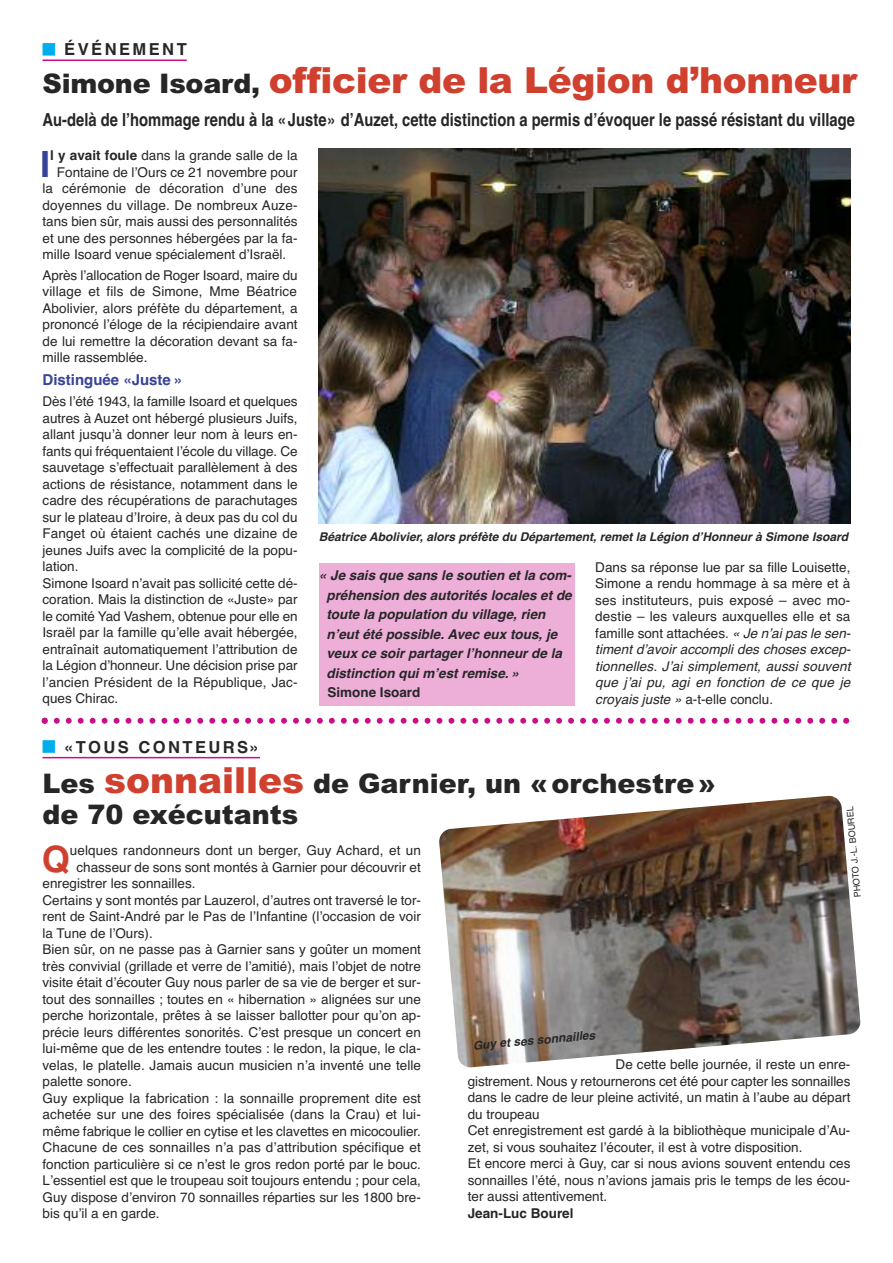
<style>
.page{position:relative;width:893px;height:1263px;background:#fff}
.page>*{position:absolute;margin:0;border:0;box-sizing:border-box;transform-origin:0 0}
.t1{font:700 36.15px "Helvetica";color:#364397}
.t2{font:700 36.15px "Helvetica";color:#cf402f}
.t3{font:900 36px "Arial";letter-spacing:-.01em;color:#cf402f}
.t4{font:900 27px/31.5px "Arial";color:#272627}
.t5{font:700 18px "Helvetica";color:#272627;scale:.82 1}
.t6{font:700 16.5px "Helvetica";letter-spacing:.15em;color:#272627}
.t7{font:700 15px "Helvetica";color:#364397}
.t8{font:13.5px/16.5px "Helvetica";color:#272627}
.t9{font:italic 700 13.5px/19.5px "Helvetica";color:#272627}
.t10{font:700 13.5px "Helvetica";color:#272627}
.t11{font:italic 700 12px "Helvetica";color:#272627}
.t12{font:9px "Helvetica";color:#272627}
.s1{color:#00aded}
.s2{font-size:27px;color:#272627}
.s3{font-weight:700}
.s4{font-style:italic}
.s5{font-size:36px;color:#cf402f}
</style>
<div class="page">
<hr style="left:43px;top:59px;width:144px;height:2px;background:#ca0d89">
<svg style="left:42px;top:718px;width:807px;height:6px"></svg>
<img style="left:319px;top:149px;width:531px;height:374px">
<div style="left:319px;top:563px;width:255px;height:143px;background:#edafd8"></div>
<img style="left:439px;top:795px;width:422px;height:273px">
<hr style="left:43px;top:757px;width:217px;height:1px;background:#ca0d89">
<p class="t6" style="left:43px;top:40px;width:146px"><span class="s1">■</span> ÉVÉNEMENT</p>
<h2 class="t3" style="left:43px;top:59px;width:816px"><span class="s2">Simone Isoard,</span> officier de la Légion d’honneur</h2>
<h3 class="t5" style="left:43px;top:109px;width:992px">Au-delà de lʼhommage rendu à la «Juste» dʼAuzet, cette distinction a permis dʼévoquer le passé résistant du village</h3>
<h1 class="t1" style="left:40px;top:143px;width:12px">I</h1>
<p class="t8" style="left:50px;top:147px;width:249px"><span class="s3">l y avait foule</span> dans la grande salle de la</p>
<p class="t8" style="left:57px;top:164px;width:242px">Fontaine de lʼOurs ce 21 novembre pour</p>
<p class="t8" style="left:43px;top:180px;width:257px">la cérémonie de décoration dʼune des</p>
<p class="t8" style="left:43px;top:197px;width:257px">doyennes du village. De nombreux Auze-</p>
<p class="t8" style="left:43px;top:213px;width:257px">tans bien sûr, mais aussi des personnalités</p>
<p class="t8" style="left:43px;top:230px;width:257px">et une des personnes hébergées par la fa-</p>
<p class="t8" style="left:43px;top:246px;width:245px">mille Isoard venue spécialement dʼIsraël.</p>
<p class="t8" style="left:43px;top:267px;width:257px;text-align:justify">Après lʼallocation de Roger Isoard, maire du village et fils de Simone, Mme Béatrice Abolivier, alors préfète du département, a prononcé lʼéloge de la récipiendaire avant de lui remettre la décoration devant sa fa&shy;mille rassemblée.</p>
<p class="t7" style="left:43px;top:371px;width:142px">Distinguée «Juste »</p>
<p class="t8" style="left:43px;top:393px;width:257px">Dès lʼété 1943, la famille Isoard et quelques autres à Auzet ont hébergé plusieurs Juifs, allant jusquʼà donner leur nom à leurs en&shy;fants qui fréquentaient lʼécole du village. Ce sauvetage sʼeffectuait parallèlement à des actions de résistance, notamment dans le cadre des récupérations de parachutages sur le plateau dʼIroire, à deux pas du col du Fanget où étaient cachés une dizaine de jeunes Juifs avec la complicité de la popu&shy;lation.<br>Simone Isoard nʼavait pas sollicité cette dé&shy;coration. Mais la distinction de «Juste» par le comité Yad Vashem, obtenue pour elle en Israël par la famille quʼelle avait hébergée, entraînait automatiquement lʼattribution de la Légion dʼhonneur. Une décision prise par lʼancien Président de la République, Jac&shy;ques Chirac.</p>
<p class="t11" style="left:319px;top:530px;width:535px">Béatrice Abolivier, alors préfète du Département, remet la Légion dʼHonneur à Simone Isoard</p>
<p class="t9" style="left:326px;top:566px;width:252px;text-indent:-7px">« Je sais que sans le soutien et la com&shy;préhension des autorités locales et de toute la population du village, rien nʼeut été possible. Avec eux tous, je veux ce soir partager lʼhonneur de la distinction qui mʼest remise. »</p>
<p class="t10" style="left:327px;top:685px;width:95px">Simone Isoard</p>
<p class="t8" style="left:595px;top:559px;width:261px">Dans sa réponse lue par sa fille Louisette, Simone a rendu hommage à sa mère et à ses instituteurs, puis exposé – avec mo&shy;destie – les valeurs auxquelles elle et sa famille sont attachées. <span class="s4">«Jenʼaipaslesen&shy;timent dʼavoir accompli des choses excep&shy;tionnelles. Jʼai simplement, aussi souvent que jʼai pu, agi en fonction de ce que je croyaisjuste»</span>a-t-elle conclu.</p>
<p class="t6" style="left:43px;top:737px;width:219px"><span class="s1">■</span> «TOUS CONTEURS»</p>
<h3 class="t4" style="left:43px;top:768px;width:675px">Les <span class="s5">sonnailles</span> de Garnier, un «orchestre» de 70 exécutants</h3>
<p class="t12" style="left:852px;top:898px;width:93px;rotate:-95deg">PHOTO J.-L. BOUREL</p>
<h1 class="t2" style="left:42px;top:838px;width:30px">Q</h1>
<p class="t8" style="left:70px;top:842px;width:353px">uelques randonneurs dont un berger, Guy Achard, et un</p>
<p class="t8" style="left:76px;top:859px;width:346px">chasseur de sons sont montés à Garnier pour découvrir et</p>
<p class="t8" style="left:43px;top:875px;width:155px">enregistrer les sonnailles.</p>
<p class="t8" style="left:43px;top:892px;width:380px">Certains y sont montés par Lauzerol, dʼautres ont traversé le tor-</p>
<p class="t8" style="left:43px;top:908px;width:380px">rent de Saint-André par le Pas de lʼInfantine (lʼoccasion de voir</p>
<p class="t8" style="left:43px;top:925px;width:112px">la Tune de lʼOurs).</p>
<p class="t8" style="left:43px;top:941px;width:380px">Bien sûr, on ne passe pas à Garnier sans y goûter un moment</p>
<p class="t8" style="left:43px;top:958px;width:380px">très convivial (grillade et verre de lʼamitié), mais lʼobjet de notre</p>
<p class="t8" style="left:43px;top:974px;width:380px">visite était dʼécouter Guy nous parler de sa vie de berger et sur-</p>
<p class="t8" style="left:43px;top:991px;width:380px">tout des sonnailles ; toutes en « hibernation » alignées sur une</p>
<p class="t8" style="left:43px;top:1007px;width:380px">perche horizontale, prêtes à se laisser ballotter pour quʼon ap-</p>
<p class="t8" style="left:43px;top:1024px;width:380px">précie leurs différentes sonorités. Cʼest presque un concert en</p>
<p class="t8" style="left:43px;top:1040px;width:380px">lui-même que de les entendre toutes : le redon, la pique, le cla-</p>
<p class="t8" style="left:43px;top:1057px;width:380px">velas, le platelle. Jamais aucun musicien nʼa inventé une telle</p>
<p class="t8" style="left:43px;top:1073px;width:91px">palette sonore.</p>
<p class="t8" style="left:43px;top:1090px;width:380px">Guy explique la fabrication : la sonnaille proprement dite est</p>
<p class="t8" style="left:43px;top:1106px;width:380px">achetée sur une des foires spécialisée (dans la Crau) et lui-</p>
<p class="t8" style="left:43px;top:1123px;width:380px">même fabrique le collier en cytise et les clavettes en micocoulier.</p>
<p class="t8" style="left:43px;top:1139px;width:380px">Chacune de ces sonnailles nʼa pas dʼattribution spécifique et</p>
<p class="t8" style="left:43px;top:1156px;width:380px">fonction particulière si ce nʼest le gros redon porté par le bouc.</p>
<p class="t8" style="left:43px;top:1172px;width:380px">Lʼessentiel est que le troupeau soit toujours entendu ; pour cela,</p>
<p class="t8" style="left:43px;top:1189px;width:380px">Guy dispose dʼenviron 70 sonnailles réparties sur les 1800 bre-</p>
<p class="t8" style="left:43px;top:1205px;width:119px">bis quʼil a en garde.</p>
<p class="t11" style="left:472px;top:1038px;width:124px;rotate:-5deg">Guy et ses sonnailles</p>
<p class="t8" style="left:468px;top:1056px;width:384px;text-indent:148px">De cette belle journée, il reste un enre&shy;gistrement. Nous y retournerons cet été pour capter les sonnailles dans le cadre de leur pleine activité, un matin à lʼaube au départ du troupeau<br>Cet enregistrement est gardé à la bibliothèque municipale dʼAu&shy;zet, si vous souhaitez lʼécouter, il est à votre disposition.<br>Et encore merci à Guy, car si nous avions souvent entendu ces sonnailles lʼété, nous nʼavions jamais pris le temps de les écou&shy;ter aussi attentivement.</p>
<p class="t10" style="left:468px;top:1205px;width:107px">Jean-Luc Bourel</p>
</div>
